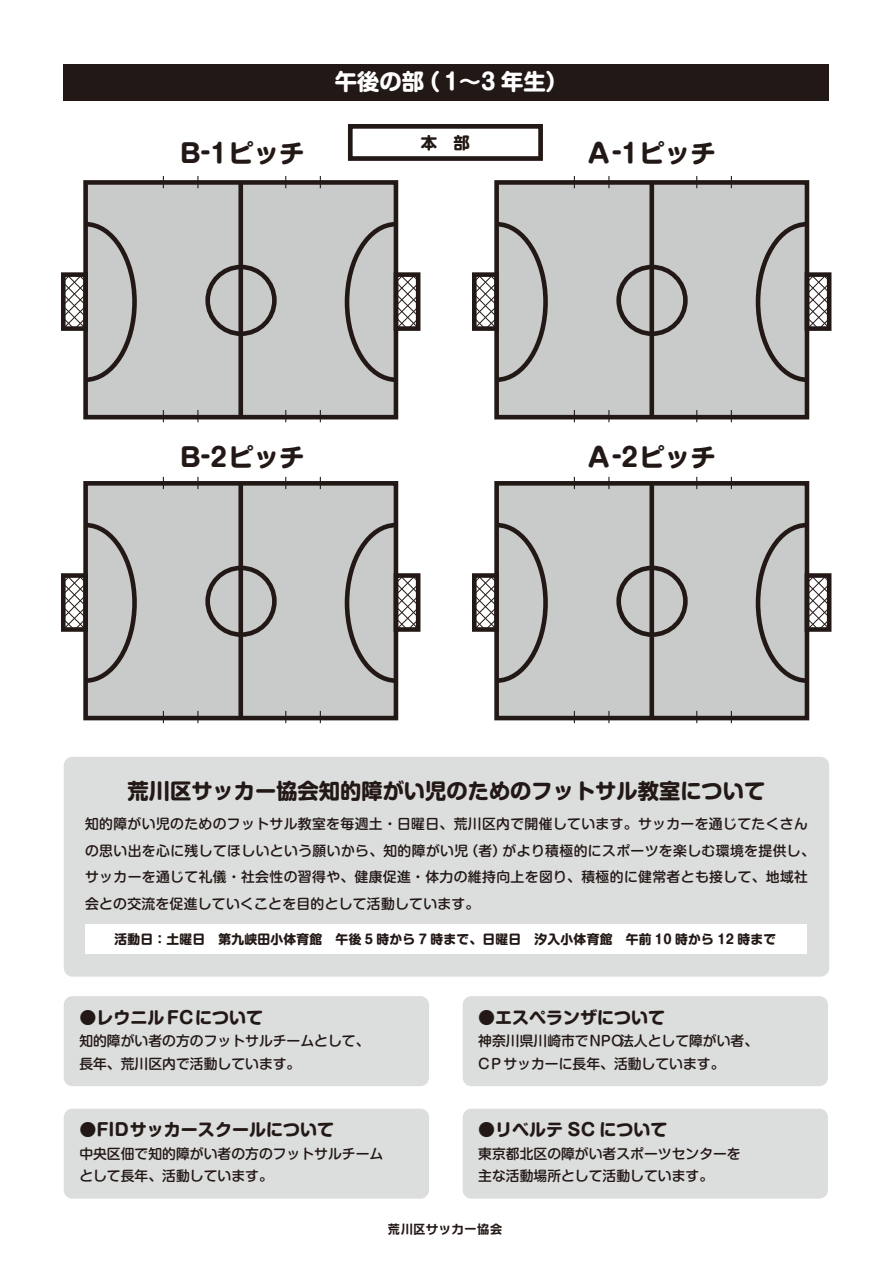
<style>
.page{position:relative;width:893px;height:1263px;background:#fff}
.page>*{position:absolute;margin:0;border:0;box-sizing:border-box;transform-origin:0 0}
.t1{font:700 25.5px "Shin M Go Pro";color:#221815}
.t2{font:700 22.35px "Shin M Go Pro";color:#fff}
.t3{font:700 21.3px "Shin M Go Pro";color:#221815}
.t4{font:700 16.95px "Shin M Go Pro";color:#221815}
.t5{font:700 16.35px "Shin M Go Pro";color:#221815}
.t6{font:500 13.8px/26.5px "Shin M Go Pro";letter-spacing:.02em;color:#221815}
.t7{font:500 13.8px/22.4px "Shin M Go Pro";color:#221815}
.t8{font:700 12.75px "Shin M Go Pro";letter-spacing:.02em;color:#221815}
.t9{font:12.75px "Rodin NTLG Pro B";color:#221815}
</style>
<div class="page">
<div style="left:64px;top:757px;width:765px;height:219px;background:#dcdddd;border-radius:9px"></div>
<div style="left:64px;top:64px;width:765px;height:36px;background:#221815"></div>
<div style="left:348px;top:124px;width:195px;height:37px;border:5px solid #221815"></div>
<div style="left:86px;top:182px;width:310px;height:235px;background:#c9caca"></div>
<div style="left:238px;top:182px;width:5px;height:235px;background:#221815"></div>
<div style="left:205px;top:265px;width:72px;height:71px;border:5px solid #221815;border-radius:50%"></div>
<div style="left:61px;top:272px;width:27px;height:59px;border:5px solid #221815"></div>
<div style="left:394px;top:272px;width:26px;height:59px;border:5px solid #221815"></div>
<div style="left:83px;top:180px;width:315px;height:239px;border:5px solid #221815"></div>
<svg style="left:64px;top:222px;width:73px;height:160px"></svg>
<svg style="left:345px;top:222px;width:73px;height:160px"></svg>
<div style="left:497px;top:182px;width:310px;height:235px;background:#c9caca"></div>
<div style="left:649px;top:182px;width:5px;height:235px;background:#221815"></div>
<div style="left:616px;top:265px;width:72px;height:71px;border:5px solid #221815;border-radius:50%"></div>
<div style="left:472px;top:272px;width:27px;height:59px;border:5px solid #221815"></div>
<div style="left:805px;top:272px;width:26px;height:59px;border:5px solid #221815"></div>
<div style="left:494px;top:180px;width:315px;height:239px;border:5px solid #221815"></div>
<svg style="left:475px;top:222px;width:73px;height:160px"></svg>
<svg style="left:756px;top:222px;width:73px;height:160px"></svg>
<div style="left:86px;top:483px;width:310px;height:235px;background:#c9caca"></div>
<div style="left:238px;top:483px;width:5px;height:235px;background:#221815"></div>
<div style="left:205px;top:566px;width:72px;height:71px;border:5px solid #221815;border-radius:50%"></div>
<div style="left:61px;top:573px;width:27px;height:59px;border:5px solid #221815"></div>
<div style="left:394px;top:573px;width:26px;height:59px;border:5px solid #221815"></div>
<div style="left:83px;top:481px;width:315px;height:239px;border:5px solid #221815"></div>
<svg style="left:64px;top:523px;width:73px;height:160px"></svg>
<svg style="left:345px;top:523px;width:73px;height:160px"></svg>
<div style="left:497px;top:483px;width:310px;height:235px;background:#c9caca"></div>
<div style="left:649px;top:483px;width:5px;height:235px;background:#221815"></div>
<div style="left:616px;top:566px;width:72px;height:71px;border:5px solid #221815;border-radius:50%"></div>
<div style="left:472px;top:573px;width:27px;height:59px;border:5px solid #221815"></div>
<div style="left:805px;top:573px;width:26px;height:59px;border:5px solid #221815"></div>
<div style="left:494px;top:481px;width:315px;height:239px;border:5px solid #221815"></div>
<svg style="left:475px;top:523px;width:73px;height:160px"></svg>
<svg style="left:756px;top:523px;width:73px;height:160px"></svg>
<div style="left:64px;top:996px;width:365px;height:90px;background:#dcdddd;border-radius:9px"></div>
<div style="left:64px;top:1109px;width:365px;height:90px;background:#dcdddd;border-radius:9px"></div>
<div style="left:463px;top:996px;width:365px;height:90px;background:#dcdddd;border-radius:9px"></div>
<div style="left:463px;top:1109px;width:365px;height:90px;background:#dcdddd;border-radius:9px"></div>
<div style="left:85px;top:924px;width:722px;height:29px;background:#fff"></div>
<h2 class="t2" style="left:335px;top:64px;width:235px">午後の部（ 1～3 年生）</h2>
<p class="t5" style="left:421px;top:130px;width:51px">本　部</p>
<h1 class="t1" style="left:180px;top:133px;width:127px">B-1ピッチ</h1>
<h1 class="t1" style="left:588px;top:133px;width:129px">A-1ピッチ</h1>
<h1 class="t1" style="left:180px;top:436px;width:127px">B-2ピッチ</h1>
<h1 class="t1" style="left:588px;top:436px;width:129px">A-2ピッチ</h1>
<h3 class="t3" style="left:128px;top:773px;width:639px">荒川区サッカー協会知的障がい児のためのフットサル教室について</h3>
<p class="t6" style="left:85px;top:809px;width:731px">知的障がい児のためのフットサル教室を毎週土・日曜日、荒川区内で開催しています。サッカーを通じてたくさんの思い出を心に残してほしいという願いから、知的障がい児（者）がより積極的にスポーツを楽しむ環境を提供し、サッカーを通じて礼儀・社会性の習得や、健康促進・体力の維持向上を図り、積極的に健常者とも接して、地域社会との交流を促進していくことを目的として活動しています。</p>
<p class="t8" style="left:114px;top:928px;width:663px">活動日：土曜日　第九峡田小体育館　午後 5 時から 7 時まで、日曜日　汐入小体育館　午前 10 時から 12 時まで</p>
<p class="t4" style="left:79px;top:1003px;width:185px">●レウニルＦＣについて</p>
<p class="t7" style="left:79px;top:1028px;width:292px">知的障がい者の方のフットサルチームとして、長年、荒川区内で活動しています。</p>
<p class="t4" style="left:79px;top:1116px;width:256px">●FIDサッカースクールについて</p>
<p class="t7" style="left:79px;top:1141px;width:306px">中央区佃で知的障がい者の方のフットサルチームとして長年、活動しています。</p>
<p class="t4" style="left:478px;top:1003px;width:189px">●エスペランザについて</p>
<p class="t7" style="left:478px;top:1028px;width:282px">神奈川県川崎市でNPO法人として障がい者、<br>CPサッカーに長年、活動しています。</p>
<p class="t4" style="left:478px;top:1116px;width:191px">●リベルテ SC について</p>
<p class="t7" style="left:478px;top:1141px;width:264px">東京都北区の障がい者スポーツセンターを主な活動場所として活動しています。</p>
<p class="t9" style="left:388px;top:1220px;width:116px">荒川区サッカー協会</p>
</div>
